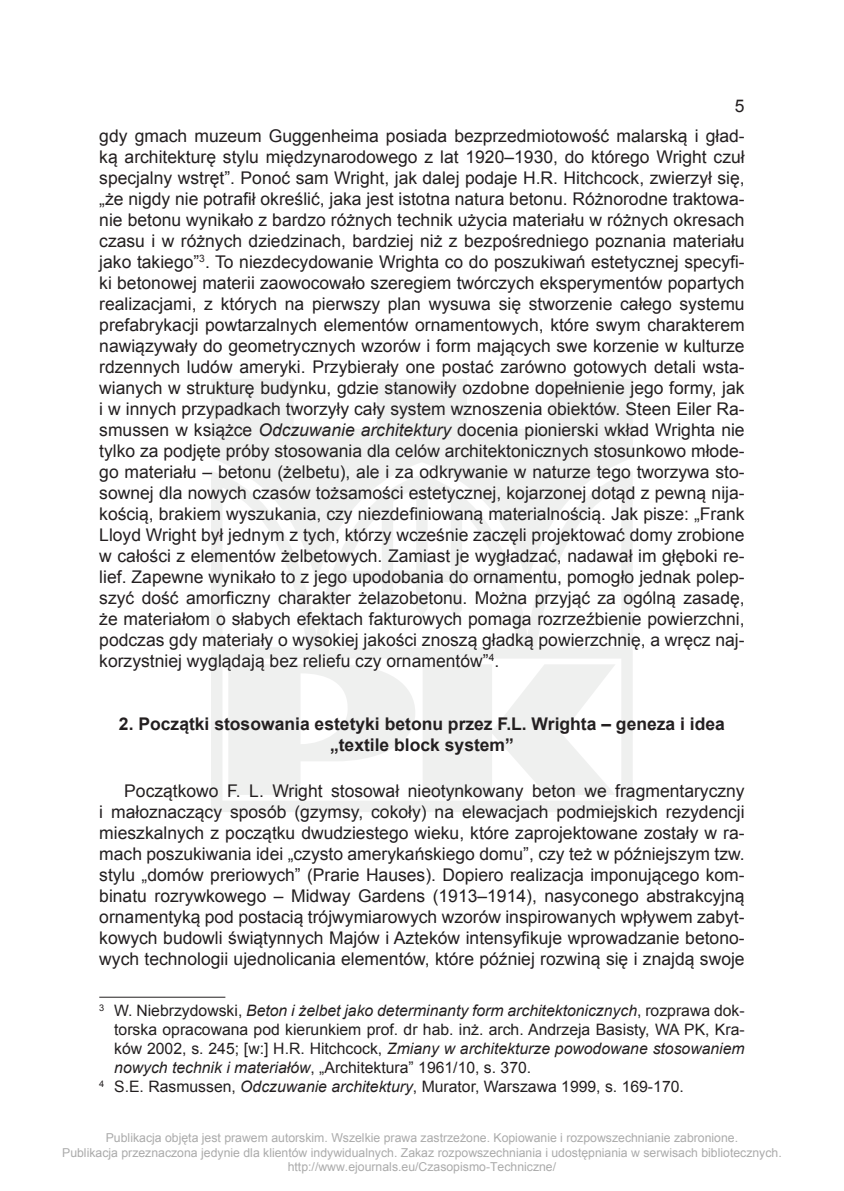
<style>
.page{position:relative;width:844px;height:1191px;background:#fff}
.page>*{position:absolute;margin:0;border:0;box-sizing:border-box;transform-origin:0 0}
.tekst_cz{font:17.5px/21px "Arial";color:#231f20;text-align:justify}
.tytuł_rozdz__1{font:700 17.5px/21px "Arial";color:#231f20;text-align:center}
.przypis_cz{font:15.75px/18.9px "Arial";color:#231f20;text-align:justify}
.t1{font:12.25px/14.7px "Arial";color:#ababab;text-align:center}
.s1{font-style:italic}
</style>
<div class="page">
<svg style="left:211px;top:379px;width:421px;height:433px;fill:#eff0ef"></svg>
<hr style="left:99px;top:996px;width:126px;height:1px;background:#231f20">
<p class="tekst_cz" style="left:734px;top:95px;width:11px">5</p>
<p class="tekst_cz" style="left:99px;top:125px;width:646px">gdy gmach muzeum Guggenheima posiada bezprzedmiotowość malarską i gład&shy;ką architekturę stylu międzynarodowego z lat 1920–1930, do którego Wright czuł specjalny wstręt”. Ponoć sam Wright, jak dalej podaje H.R. Hitchcock, zwierzył się, „że nigdy nie potrafił określić, jaka jest istotna natura betonu. Różnorodne traktowa&shy;nie betonu wynikało z bardzo różnych technik użycia materiału w różnych okresach czasu i w różnych dziedzinach, bardziej niż z bezpośredniego poznania materiału jako takiego”<sup>3</sup>. To niezdecydowanie Wrighta co do poszukiwań estetycznej specyfi&shy;ki betonowej materii zaowocowało szeregiem twórczych eksperymentów popartych realizacjami, z których na pierwszy plan wysuwa się stworzenie całego systemu prefabrykacji powtarzalnych elementów ornamentowych, które swym charakterem nawiązywały do geometrycznych wzorów i form mających swe korzenie w kulturze rdzennych ludów ameryki. Przybierały one postać zarówno gotowych detali wsta&shy;wianych w strukturę budynku, gdzie stanowiły ozdobne dopełnienie jego formy, jak i w innych przypadkach tworzyły cały system wznoszenia obiektów. Steen Eiler Ra&shy;smussen w książce <span class="s1">Odczuwanie architektury</span> docenia pionierski wkład Wrighta nie tylko za podjęte próby stosowania dla celów architektonicznych stosunkowo młode&shy;go materiału – betonu (żelbetu), ale i za odkrywanie w naturze tego tworzywa sto&shy;sownej dla nowych czasów tożsamości estetycznej, kojarzonej dotąd z pewną nija&shy;kością, brakiem wyszukania, czy niezdefiniowaną materialnością. Jak pisze: „Frank Lloyd Wright był jednym z tych, którzy wcześnie zaczęli projektować domy zrobione w całości z elementów żelbetowych. Zamiast je wygładzać, nadawał im głęboki re&shy;lief. Zapewne wynikało to z jego upodobania do ornamentu, pomogło jednak polep&shy;szyć dość amorficzny charakter żelazobetonu. Można przyjąć za ogólną zasadę, że materiałom o słabych efektach fakturowych pomaga rozrzeźbienie powierzchni, podczas gdy materiały o wysokiej jakości znoszą gładką powierzchnię, a wręcz naj&shy;korzystniej wyglądają bez reliefu czy ornamentów”<sup>4</sup>.</p>
<p class="tytuł_rozdz__1" style="left:119px;top:714px;width:607px">2. Początki stosowania estetyki betonu przez F.L. Wrighta – geneza i idea „textile block system”</p>
<p class="tekst_cz" style="left:99px;top:780px;width:646px;text-indent:25px">Początkowo F. L. Wright stosował nieotynkowany beton we fragmentaryczny i małoznaczący sposób (gzymsy, cokoły) na elewacjach podmiejskich rezydencji mieszkalnych z początku dwudziestego wieku, które zaprojektowane zostały w ra&shy;mach poszukiwania idei „czysto amerykańskiego domu”, czy też w późniejszym tzw. stylu „domów preriowych” (Prarie Hauses). Dopiero realizacja imponującego kom&shy;binatu rozrywkowego – Midway Gardens (1913–1914), nasyconego abstrakcyjną ornamentyką pod postacią trójwymiarowych wzorów inspirowanych wpływem zabyt&shy;kowych budowli świątynnych Majów i Azteków intensyfikuje wprowadzanie betono&shy;wych technologii ujednolicania elementów, które później rozwiną się i znajdą swoje</p>
<p class="przypis_cz" style="left:114px;top:1001px;width:631px;text-indent:-15px"><sup>3</sup> W. Niebrzydowski, <span class="s1">Beton i żelbet jako determinanty form architektonicznych</span>, rozprawa dok&shy;torska opracowana pod kierunkiem prof. dr hab. inż. arch. Andrzeja Basisty, WA PK, Kra&shy;ków 2002, s. 245; [w:] H.R. Hitchcock, <span class="s1">Zmiany w architekturze powodowane stosowaniem nowych technik i materiałów</span>, „Architektura” 1961/10, s. 370.</p>
<p class="przypis_cz" style="left:99px;top:1077px;width:586px"><sup>4</sup> S.E. Rasmussen, <span class="s1">Odczuwanie architektury</span>, Murator, Warszawa 1999, s. 169-170.</p>
<p class="t1" style="left:62px;top:1130px;width:721px">Publikacja objęta jest prawem autorskim. Wszelkie prawa zastrzeżone. Kopiowanie i rozpowszechnianie zabronione.<br>Publikacja przeznaczona jedynie dla klientów indywidualnych. Zakaz rozpowszechniania i udostępniania w serwisach bibliotecznych. http://www.ejournals.eu/Czasopismo-Techniczne/</p>
</div>
